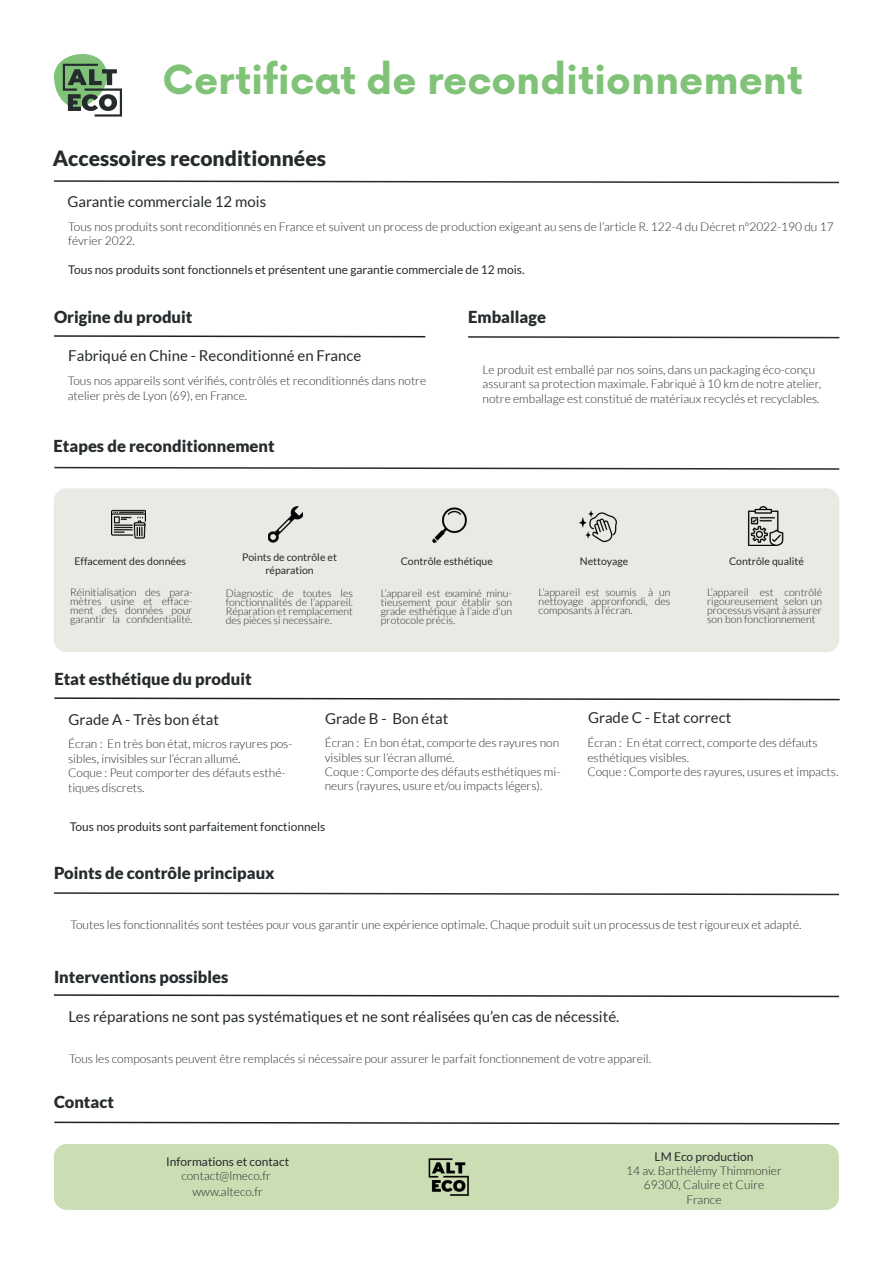
<style>
.page{position:relative;width:893px;height:1263px;background:#fff}
.page>*{position:absolute;margin:0;border:0;box-sizing:border-box;transform-origin:0 0}
.t1{font:700 39px "Now";color:#80c378}
.ref{font:900 21px "Lato";color:#262b2d}
.Titre{font:900 16.5px "Lato";color:#262b2d}
.sous-titre{font:15px "Lato";color:#262b2d}
.mail{font:300 12px/14.4px "Lato";color:#262b2d}
.infos_contact{font:12px "Lato";color:#262b2d}
.site{font:300 12px "Lato";color:#262b2d}
.étape_détails{font:300 10.5px/9px "Lato";color:#262b2d;text-align:justify}
.étapes{font:10.5px/12.6px "Lato";color:#262b2d;text-align:center}
</style>
<div class="page">
<div style="left:54px;top:488px;width:785px;height:164px;background:#e9eae4;border-radius:13px"></div>
<div style="left:54px;top:1144px;width:785px;height:66px;background:#caddb3;border-radius:13px"></div>
<svg style="left:54px;top:180px;width:785px;height:4px"></svg>
<svg style="left:54px;top:892px;width:785px;height:4px"></svg>
<svg style="left:54px;top:994px;width:785px;height:4px"></svg>
<svg style="left:54px;top:1121px;width:786px;height:4px"></svg>
<svg style="left:54px;top:466px;width:786px;height:4px"></svg>
<img style="left:432px;top:507px;width:35px;height:36px">
<img style="left:111px;top:509px;width:34px;height:30px">
<img style="left:747px;top:507px;width:36px;height:38px">
<img style="left:268px;top:507px;width:35px;height:36px">
<img style="left:579px;top:510px;width:38px;height:33px">
<svg style="left:54px;top:335px;width:372px;height:3px"></svg>
<svg style="left:468px;top:336px;width:372px;height:3px"></svg>
<img style="left:428px;top:1158px;width:41px;height:38px">
<svg style="left:54px;top:697px;width:786px;height:4px"></svg>
<svg style="left:54px;top:54px;width:53px;height:53px"></svg>
<svg style="left:63px;top:64px;width:59px;height:53px"></svg>
<p class="t1" style="left:163px;top:51px;width:641px">Certificat de reconditionnement</p>
<p class="ref" style="left:53px;top:146px;width:275px">Accessoires reconditionnées</p>
<p class="sous-titre" style="left:67px;top:193px;width:200px">Garantie commerciale 12 mois</p>
<p class="mail" style="left:68px;top:219px;width:767px">Tous nos produits sont reconditionnés en France et suivent un process de production exigeant au sens de l’article R. 122-4 du Décret n°2022-190 du 17 février 2022.</p>
<p class="infos_contact" style="left:68px;top:263px;width:458px">Tous nos produits sont fonctionnels et présentent une garantie commerciale de 12 mois.</p>
<p class="Titre" style="left:54px;top:308px;width:140px">Origine du produit</p>
<p class="sous-titre" style="left:68px;top:348px;width:294px">Fabriqué en Chine - Reconditionné en France</p>
<p class="mail" style="left:68px;top:374px;width:360px">Tous nos appareils sont vérifiés, contrôlés et reconditionnés dans notre atelier près de Lyon (69), en France.</p>
<p class="Titre" style="left:54px;top:436px;width:223px">Etapes de reconditionnement</p>
<p class="Titre" style="left:468px;top:308px;width:79px">Emballage</p>
<p class="mail" style="left:483px;top:362px;width:340px">Le produit est emballé par nos soins, dans un packaging éco-conçu assurant sa protection maximale. Fabriqué à 10 km de notre atelier, notre emballage est constitué de matériaux recyclés et recyclables.</p>
<p class="étapes" style="left:74px;top:554px;width:113px">Effacement des données</p>
<p class="étapes" style="left:242px;top:551px;width:96px">Points de contrôle et réparation</p>
<p class="étapes" style="left:401px;top:554px;width:94px">Contrôle esthétique</p>
<p class="étapes" style="left:580px;top:554px;width:50px">Nettoyage</p>
<p class="étapes" style="left:729px;top:554px;width:76px">Contrôle qualité</p>
<p class="étape_détails" style="left:70px;top:587px;width:124px">Réinitialisation des para&shy;mètres usine et efface&shy;ment des données pour garantir la confidentialité.</p>
<p class="étape_détails" style="left:226px;top:588px;width:129px">Diagnostic de toutes les fonctionnalités de l’appareil.<br>Réparation et remplacement des pièces si necessaire.</p>
<p class="étape_détails" style="left:381px;top:588px;width:133px">L’appareil est examiné minu&shy;tieusement pour établir son grade esthétique à l’aide d’un protocole précis.</p>
<p class="étape_détails" style="left:539px;top:588px;width:133px">L’appareil est soumis à un nettoyage appronfondi, des composants à l’écran.</p>
<p class="étape_détails" style="left:707px;top:588px;width:116px">L’appareil est contrôlé rigoureusement selon un processus visant à assurer son bon fonctionnement</p>
<p class="Titre" style="left:54px;top:669px;width:199px">Etat esthétique du produit</p>
<p class="sous-titre" style="left:69px;top:712px;width:152px">Grade A - Très bon état</p>
<p class="mail" style="left:68px;top:737px;width:226px">Écran : En très bon état, micros rayures pos&shy;sibles, invisibles sur l’écran allumé.</p>
<p class="mail" style="left:68px;top:766px;width:219px">Coque : Peut comporter des défauts esthé&shy;tiques discrets.</p>
<p class="sous-titre" style="left:325px;top:711px;width:125px">Grade B - Bon état</p>
<p class="mail" style="left:325px;top:736px;width:236px">Écran : En bon état, comporte des rayures non visibles sur l’écran allumé.</p>
<p class="mail" style="left:325px;top:765px;width:237px">Coque : Comporte des défauts esthétiques mi&shy;neurs (rayures, usure et/ou impacts légers).</p>
<p class="infos_contact" style="left:70px;top:819px;width:257px">Tous nos produits sont parfaitement fonctionnels</p>
<p class="Titre" style="left:54px;top:864px;width:222px">Points de contrôle principaux</p>
<p class="sous-titre" style="left:588px;top:709px;width:145px">Grade C - Etat correct</p>
<p class="mail" style="left:587px;top:736px;width:232px">Écran : En état correct, comporte des défauts esthétiques visibles.</p>
<p class="mail" style="left:587px;top:765px;width:252px">Coque : Comporte des rayures, usures et impacts.</p>
<p class="mail" style="left:70px;top:918px;width:733px">Toutes les fonctionnalités sont testées pour vous garantir une expérience optimale. Chaque produit suit un processus de test rigoureux et adapté.</p>
<p class="Titre" style="left:54px;top:967px;width:176px">Interventions possibles</p>
<p class="sous-titre" style="left:68px;top:1008px;width:552px">Les réparations ne sont pas systématiques et ne sont réalisées qu’en cas de nécessité.</p>
<p class="mail" style="left:69px;top:1051px;width:583px">Tous les composants peuvent être remplacés si nécessaire pour assurer le parfait fonctionnement de votre appareil.</p>
<p class="Titre" style="left:54px;top:1092px;width:62px">Contact</p>
<p class="infos_contact" style="left:166px;top:1155px;width:124px">Informations et contact</p>
<p class="mail" style="left:181px;top:1169px;width:91px">contact@lmeco.fr</p>
<p class="site" style="left:192px;top:1185px;width:72px">www.alteco.fr</p>
<p class="infos_contact" style="left:654px;top:1149px;width:101px">LM Eco production</p>
<p class="mail" style="left:626px;top:1163px;width:157px">14 av. Barthélémy Thimmonier</p>
<p class="mail" style="left:644px;top:1178px;width:122px">69300, Caluire et Cuire</p>
<p class="mail" style="left:687px;top:1192px;width:36px">France</p>
</div>
